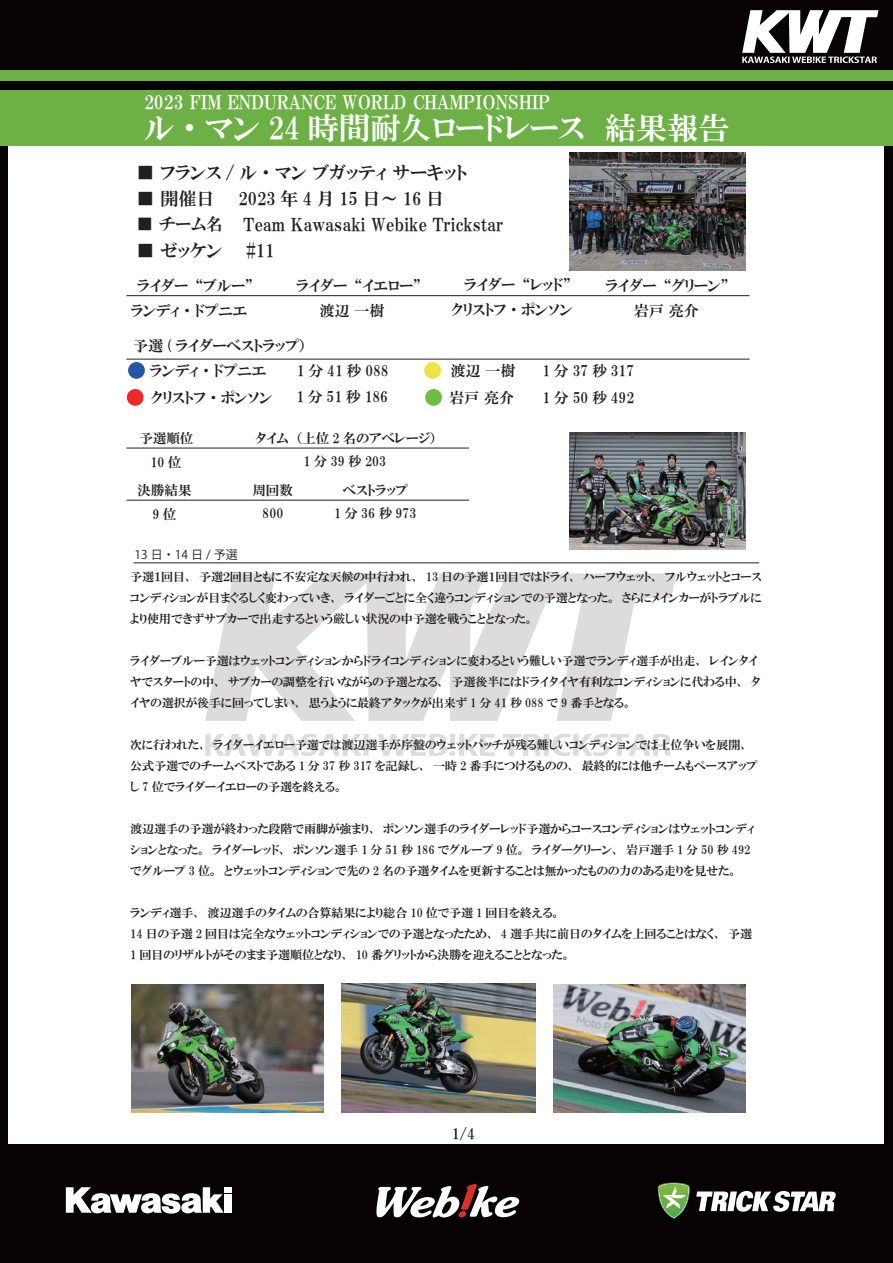
<style>
.page{position:relative;width:893px;height:1263px;background:#070304}
.page>*{position:absolute;margin:0;border:0;box-sizing:border-box;transform-origin:0 0}
.t1{font:31.05px "HGP Mincho E";color:#fff}
.t2{font:19.05px "HGP Mincho E";color:#fff}
.t3{font:18px "HGP Mincho E";color:#231f20}
.t4{font:16.95px "HGP Mincho E";color:#231f20}
.t5{font:15px "HGP Mincho E";color:#231f20}
.t6{font:15px "HGP Mincho E";letter-spacing:.25em;color:#231f20}
.t7{font:13.5px "HGP Mincho E";color:#231f20}
.t8{font:13.5px "HGP Mincho E";letter-spacing:.25em;color:#231f20}
.t9{font:12px/21px "HGP Mincho E";color:#231f20}
.t10{font:12px "Koz Go Pr 6 N";color:#231f20}
</style>
<div class="page">
<div style="left:8px;top:118px;width:876px;height:1026px;background:#fff"></div>
<svg style="left:205px;top:734px;width:157px;height:22px"></svg>
<div style="left:363px;top:734px;width:6px;height:22px;background:#dddcdb"></div>
<svg style="left:378px;top:734px;width:117px;height:22px"></svg>
<svg style="left:503px;top:734px;width:38px;height:22px"></svg>
<div style="left:544px;top:734px;width:5px;height:22px;background:#dddcdb"></div>
<svg style="left:552px;top:734px;width:119px;height:22px"></svg>
<svg style="left:205px;top:573px;width:471px;height:148px;fill:#dddcdb"></svg>
<svg style="left:376px;top:1184px;width:143px;height:33px"></svg>
<svg style="left:658px;top:1183px;width:32px;height:36px"></svg>
<svg style="left:696px;top:1191px;width:140px;height:21px"></svg>
<svg style="left:66px;top:1187px;width:166px;height:26px"></svg>
<div style="left:0;top:90px;width:893px;height:55px;background:#6db146"></div>
<div style="left:0;top:70px;width:893px;height:10px;background:#6db146"></div>
<svg style="left:742px;top:10px;width:136px;height:53px"></svg>
<hr style="left:126px;top:295px;width:624px;height:1px;background:#231f20">
<hr style="left:126px;top:359px;width:624px;height:1px;background:#231f20">
<hr style="left:134px;top:562px;width:625px;height:1px;background:#231f20">
<div style="left:128px;top:362px;width:17px;height:17px;background:#2256a6;border-radius:50%"></div>
<div style="left:424px;top:362px;width:17px;height:17px;background:#ede246;border-radius:50%"></div>
<div style="left:127px;top:389px;width:17px;height:17px;background:#ee2928;border-radius:50%"></div>
<div style="left:425px;top:389px;width:17px;height:17px;background:#6dbd44;border-radius:50%"></div>
<hr style="left:126px;top:448px;width:343px;height:1px;background:#231f20">
<hr style="left:126px;top:500px;width:343px;height:1px;background:#231f20">
<img style="left:131px;top:984px;width:193px;height:128px">
<img style="left:554px;top:984px;width:192px;height:128px">
<img style="left:342px;top:983px;width:194px;height:130px">
<img style="left:570px;top:433px;width:175px;height:117px">
<img style="left:570px;top:153px;width:175px;height:117px">
<h2 class="t2" style="left:144px;top:92px;width:408px">2023 FIM ENDURANCE WORLD CHAMPIONSHIP</h2>
<h1 class="t1" style="left:144px;top:112px;width:587px">ル・マン 24 時間耐久ロードレース　結果報告</h1>
<h3 class="t3" style="left:136px;top:163px;width:332px">■ フランス / ル・マン ブガッティ サーキット</h3>
<h3 class="t3" style="left:136px;top:189px;width:309px">■ 開催日　　2023 年 4 月 15 日～ 16 日</h3>
<h3 class="t4" style="left:137px;top:215px;width:99px">■ チーム名　</h3>
<h3 class="t3" style="left:136px;top:242px;width:87px">■ ゼッケン</h3>
<h3 class="t3" style="left:246px;top:242px;width:30px">#11</h3>
<h3 class="t3" style="left:244px;top:216px;width:261px">Team Kawasaki Webike Trickstar</h3>
<p class="t5" style="left:137px;top:278px;width:117px">ライダー “ブルー”</p>
<p class="t5" style="left:296px;top:278px;width:126px">ライダー “イエロー”</p>
<p class="t5" style="left:464px;top:277px;width:108px">ライダー “レッド”</p>
<p class="t5" style="left:131px;top:303px;width:118px">ランディ・ドプニエ</p>
<p class="t5" style="left:319px;top:303px;width:66px">渡辺 一樹</p>
<p class="t5" style="left:451px;top:302px;width:123px">クリストフ・ポンソン</p>
<p class="t5" style="left:133px;top:338px;width:175px">予選 ( ライダーベストラップ）</p>
<p class="t5" style="left:605px;top:278px;width:124px">ライダー “グリーン”</p>
<p class="t5" style="left:634px;top:303px;width:66px">岩戸 亮介</p>
<p class="t5" style="left:150px;top:363px;width:118px">ランディ・ドプニエ</p>
<p class="t6" style="left:297px;top:362px;width:93px">1分41秒088</p>
<p class="t5" style="left:451px;top:362px;width:66px">渡辺 一樹</p>
<p class="t6" style="left:542px;top:362px;width:93px">1分37秒317</p>
<p class="t6" style="left:296px;top:389px;width:93px">1分51秒186</p>
<p class="t5" style="left:151px;top:390px;width:123px">クリストフ・ポンソン</p>
<p class="t5" style="left:449px;top:389px;width:66px">岩戸 亮介</p>
<p class="t6" style="left:542px;top:389px;width:93px">1分50秒492</p>
<p class="t7" style="left:139px;top:432px;width:55px">予選順位</p>
<p class="t7" style="left:256px;top:432px;width:183px">タイム（上位 2 名のアベレージ）</p>
<p class="t7" style="left:151px;top:455px;width:32px">10 位</p>
<p class="t8" style="left:303px;top:454px;width:84px">1分39秒203</p>
<p class="t7" style="left:138px;top:484px;width:55px">決勝結果</p>
<p class="t7" style="left:252px;top:484px;width:42px">周回数</p>
<p class="t7" style="left:343px;top:484px;width:67px">ベストラップ</p>
<p class="t7" style="left:152px;top:507px;width:25px">9位</p>
<p class="t7" style="left:262px;top:506px;width:23px">800</p>
<p class="t8" style="left:334px;top:506px;width:84px">1分36秒973</p>
<p class="t10" style="left:135px;top:548px;width:105px">13 日・14 日 / 予選</p>
<p class="t9" style="left:130px;top:566px;width:633px;text-align:justify">予選１回目、予選２回目ともに不安定な天候の中行われ、 13 日の予選１回目ではドライ、ハーフウェット、フルウェットとコースコンディションが目まぐるしく変わっていき、ライダーごとに全く違うコンディションでの予選となった。さらにメインカーがトラブルにより使用できずサブカーで出走するという厳しい状況の中予選を戦うこととなった。</p>
<p class="t9" style="left:130px;top:650px;width:632px">ライダーブルー予選はウェットコンディションからドライコンディションに変わるという難しい予選でランディ選手が出走、レインタイヤでスタートの中、サブカーの調整を行いながらの予選となる、予選後半にはドライタイヤ有利なコンディションに代わる中、タイヤの選択が後手に回ってしまい、思うように最終アタックが出来ず 1 分 41 秒 088 で 9 番手となる。</p>
<p class="t9" style="left:130px;top:734px;width:629px">次に行われた、ライダーイエロー予選では渡辺選手が序盤のウェットパッチが残る難しいコンディションでは上位争いを展開、公式予選でのチームベストである 1 分 37 秒 317 を記録し、一時 2 番手につけるものの、最終的には他チームもペースアップし 7 位でライダーイエローの予選を終える。</p>
<p class="t9" style="left:130px;top:818px;width:626px">渡辺選手の予選が終わった段階で雨脚が強まり、ポンソン選手のライダーレッド予選からコースコンディションはウェットコンディションとなった。ライダーレッド、ポンソン選手 1 分 51 秒 186 でグループ 9 位。ライダーグリーン、岩戸選手 1 分 50 秒 492でグループ 3 位。とウェットコンディションで先の 2 名の予選タイムを更新することは無かったものの力のある走りを見せた。</p>
<p class="t9" style="left:130px;top:902px;width:623px">ランディ選手、渡辺選手のタイムの合算結果により総合 10 位で予選 1 回目を終える。<br>14 日の予選 2 回目は完全なウェットコンディションでの予選となったため、 4 選手共に前日のタイムを上回ることはなく、予選<br>1 回目のリザルトがそのまま予選順位となり、 10 番グリットから決勝を迎えることとなった。</p>
<p class="t5" style="left:452px;top:1125px;width:25px">1/4</p>
</div>
